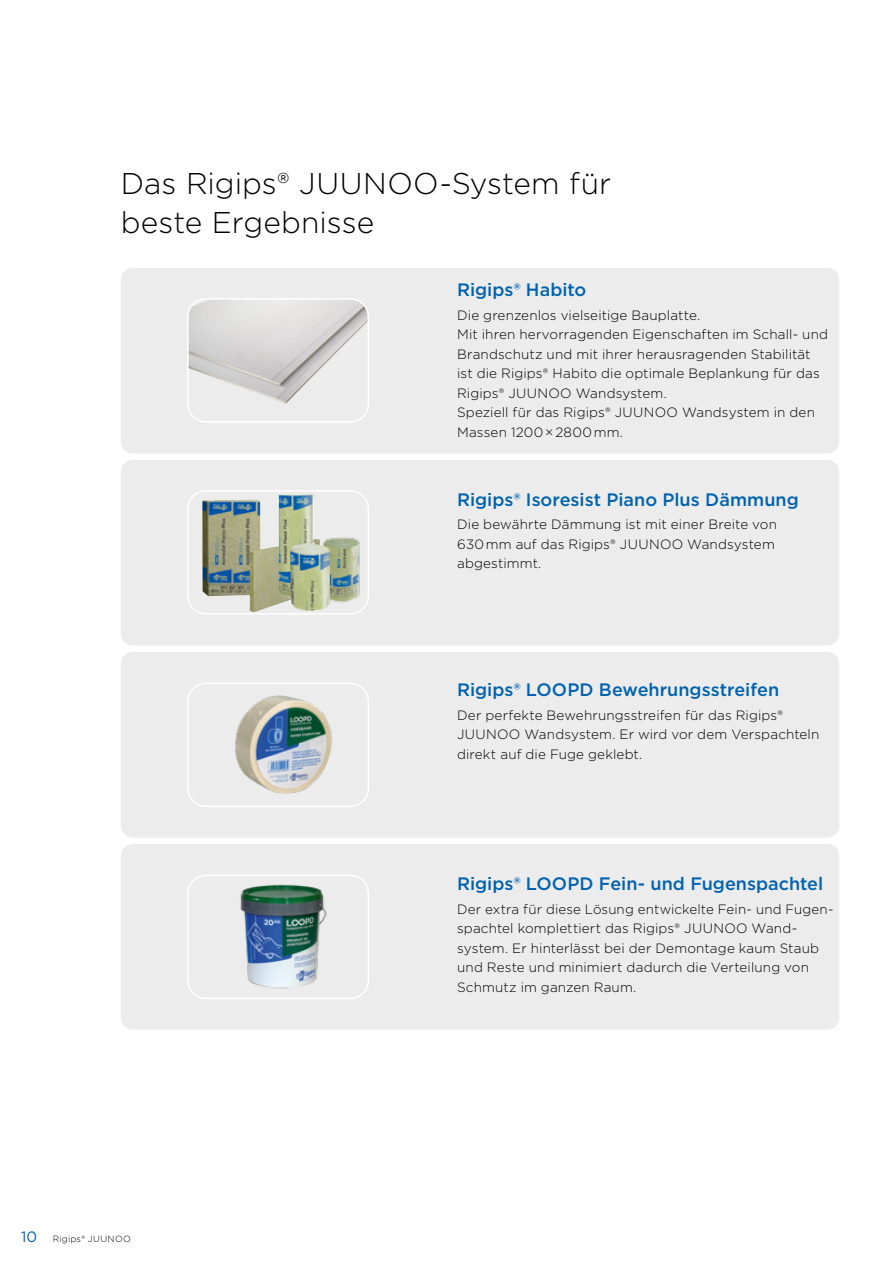
<style>
.page{position:relative;width:893px;height:1263px;background:#fff}
.page>*{position:absolute;margin:0;border:0;box-sizing:border-box;transform-origin:0 0}
.t1{font:300 30px/39px "Gotham";color:#000}
.t2{font:500 18px "Gotham";color:#0062ae}
.t3{font:300 13.5px/19.5px "Gotham";letter-spacing:.01em;color:#000}
.t4{font:300 9px "Gotham";letter-spacing:.03em;color:#000}
.s1{font-weight:400;font-size:15px;color:#0062ae}
</style>
<div class="page">
<div style="left:121px;top:460px;width:718px;height:186px;background:#ececec;border-radius:12px"></div>
<div style="left:121px;top:268px;width:718px;height:185px;background:#ececec;border-radius:12px"></div>
<img style="left:190px;top:301px;width:176px;height:103px">
<div style="left:187px;top:298px;width:182px;height:125px;border:2px solid #fff;border-radius:18px"></div>
<div style="left:121px;top:652px;width:718px;height:186px;background:#ececec;border-radius:12px"></div>
<div style="left:121px;top:844px;width:718px;height:186px;background:#ececec;border-radius:12px"></div>
<div style="left:187px;top:490px;width:182px;height:125px;border:2px solid #fff;border-radius:18px"></div>
<img style="left:191px;top:683px;width:175px;height:121px">
<div style="left:187px;top:683px;width:182px;height:124px;border:2px solid #fff;border-radius:18px"></div>
<img style="left:240px;top:875px;width:121px;height:121px">
<div style="left:187px;top:875px;width:182px;height:124px;border:2px solid #fff;border-radius:18px"></div>
<img style="left:202px;top:500px;width:75px;height:112px">
<img style="left:277px;top:493px;width:92px;height:118px">
<h1 class="t1" style="left:121px;top:163px;width:492px">Das Rigips® JUUNOO-System für beste Ergebnisse</h1>
<h2 class="t2" style="left:457px;top:278px;width:131px">Rigips® Habito</h2>
<p class="t3" style="left:457px;top:305px;width:372px">Die grenzenlos vielseitige Bauplatte.<br>Mit ihren hervorragenden Eigenschaften im Schall- und Brandschutz und mit ihrer herausragenden Stabilität ist die Rigips® Habito die optimale Beplankung für das Rigips® JUUNOO Wandsystem.<br>Speziell für das Rigips® JUUNOO Wandsystem in den Massen 1200 × 2800 mm.</p>
<h2 class="t2" style="left:457px;top:487px;width:343px">Rigips® Isoresist Piano Plus Dämmung</h2>
<p class="t3" style="left:457px;top:514px;width:321px">Die bewährte Dämmung ist mit einer Breite von<br>630 mm auf das Rigips® JUUNOO Wandsystem abgestimmt.</p>
<h2 class="t2" style="left:457px;top:678px;width:324px">Rigips® LOOPD Bewehrungsstreifen</h2>
<p class="t3" style="left:457px;top:705px;width:364px">Der perfekte Bewehrungsstreifen für das Rigips®<br>JUUNOO Wandsystem. Er wird vor dem Verspachteln direkt auf die Fuge geklebt.</p>
<p class="t4" style="left:21px;top:1233px;width:111px"><span class="s1">10</span> Rigips® JUUNOO</p>
<h2 class="t2" style="left:457px;top:872px;width:368px">Rigips® LOOPD Fein- und Fugenspachtel</h2>
<p class="t3" style="left:457px;top:899px;width:378px">Der extra für diese Lösung entwickelte Fein- und Fugen&shy;spachtel komplettiert das Rigips® JUUNOO Wand&shy;system. Er hinterlässt bei der Demontage kaum Staub und Reste und minimiert dadurch die Verteilung von Schmutz im ganzen Raum.</p>
</div>
